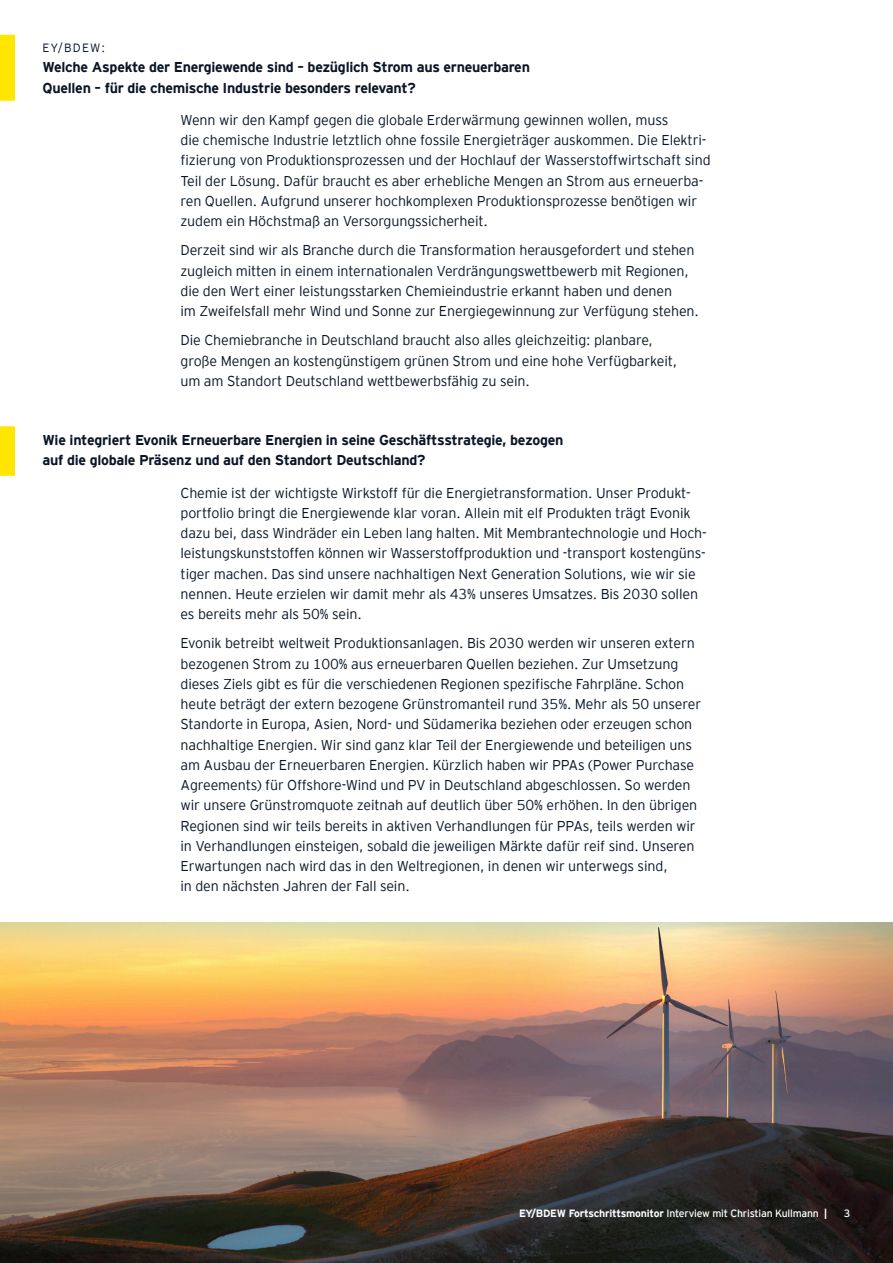
<style>
.page{position:relative;width:893px;height:1263px;background:#fff}
.page>*{position:absolute;margin:0;border:0;box-sizing:border-box;transform-origin:0 0}
.Body_copy{font:300 14.25px/20.2px "EY Interstate";letter-spacing:-.01em;color:#0a1627}
.Body_copy_headline{font:700 14.25px/20.2px "EY Interstate";letter-spacing:-.02em;color:#0a1627}
.Body_copy_headline-2{font:300 12px "EY Interstate";letter-spacing:.095em;color:#0a1627}
.Document_title_Additional_text_RR{font:10.5px "EY Interstate";letter-spacing:-.02em;color:#fff}
.Page_No_s_Right{font:10.5px "EY Interstate";color:#fff}
.s1{font-weight:700}
</style>
<div class="page">
<img style="left:0;top:923px;width:893px;height:340px">
<div style="left:0;top:426px;width:15px;height:50px;background:#ffe600"></div>
<div style="left:0;top:35px;width:15px;height:66px;background:#ffe600"></div>
<p class="Body_copy_headline-2" style="left:43px;top:39px;width:64px">EY/BDEW:</p>
<p class="Body_copy_headline" style="left:43px;top:56px;width:489px">Welche Aspekte der Energiewende sind – bezüglich Strom aus erneuerbaren<br>Quellen – für die chemische Industrie besonders relevant?</p>
<p class="Body_copy" style="left:181px;top:109px;width:532px">Wenn wir den Kampf gegen die globale Erderwärmung gewinnen wollen, muss<br>die chemische Industrie letztlich ohne fossile Energieträger auskommen. Die Elektri&shy;fizierung von Produktionsprozessen und der Hochlauf der Wasserstoffwirtschaft sind Teil der Lösung. Dafür braucht es aber erhebliche Mengen an Strom aus erneuerba&shy;ren Quellen. Aufgrund unserer hochkomplexen Produktionsprozesse benötigen wir zudem ein Höchstmaß an Versorgungssicherheit.</p>
<p class="Body_copy" style="left:181px;top:239px;width:520px">Derzeit sind wir als Branche durch die Transformation herausgefordert und stehen zugleich mitten in einem internationalen Verdrängungswettbewerb mit Regionen, die den Wert einer leistungsstarken Chemieindustrie erkannt haben und denen<br>im Zweifelsfall mehr Wind und Sonne zur Energiegewinnung zur Verfügung stehen.</p>
<p class="Body_copy" style="left:181px;top:329px;width:498px">Die Chemiebranche in Deutschland braucht also alles gleichzeitig: planbare, -große Mengen an kostengünstigem grünen Strom und eine hohe Verfügbarkeit, um am Standort Deutschland wettbewerbsfähig zu sein.</p>
<p class="Body_copy_headline" style="left:43px;top:429px;width:522px">Wie integriert Evonik Erneuerbare Energien in seine Geschäftsstrategie, bezogen auf die globale Präsenz und auf den Standort Deutschland?</p>
<p class="Body_copy" style="left:181px;top:482px;width:528px">Chemie ist der wichtigste Wirkstoff für die Energietransformation. Unser Produkt&shy;portfolio bringt die Energiewende klar voran. Allein mit elf Produkten trägt Evonik dazu bei, dass Windräder ein Leben lang halten. Mit Membrantechnologie und Hoch&shy;leistungskunststoffen können wir Wasserstoffproduktion und -transport kostengüns&shy;tiger machen. Das sind unsere nachhaltigen Next Generation Solutions, wie wir sie nennen. Heute erzielen wir damit mehr als 43% unseres Umsatzes. Bis 2030 sollen es bereits mehr als 50% sein.</p>
<p class="Body_copy" style="left:181px;top:632px;width:522px">Evonik betreibt weltweit Produktionsanlagen. Bis 2030 werden wir unseren extern bezogenen Strom zu 100% aus erneuerbaren Quellen beziehen. Zur Umsetzung dieses Ziels gibt es für die verschiedenen Regionen spezifische Fahrpläne. Schon heute beträgt der extern bezogene Grünstromanteil rund 35%. Mehr als 50 unserer Standorte in Europa, Asien, Nord- und Südamerika beziehen oder erzeugen schon nachhaltige Energien. Wir sind ganz klar Teil der Energiewende und beteiligen uns am Ausbau der Erneuerbaren Energien. Kürzlich haben wir PPAs (Power Purchase Agreements) für Offshore-Wind und PV in Deutschland abgeschlossen. So werden wir unsere Grünstromquote zeitnah auf deutlich über 50% erhöhen. In den übrigen Regionen sind wir teils bereits in aktiven Verhandlungen für PPAs, teils werden wir in Verhandlungen einsteigen, sobald die jeweiligen Märkte dafür reif sind. -Unseren Erwartungen nach wird das in den Weltregionen, in denen wir unterwegs sind,<br>in den nächsten Jahren der Fall sein.</p>
<p class="Document_title_Additional_text_RR" style="left:519px;top:1206px;width:310px"><span class="s1">EY/BDEW Fortschrittsmonitor</span> Interview mit Christian Kullmann <span class="s1">|</span></p>
<p class="Page_No_s_Right" style="left:844px;top:1206px;width:8px">3</p>
</div>
